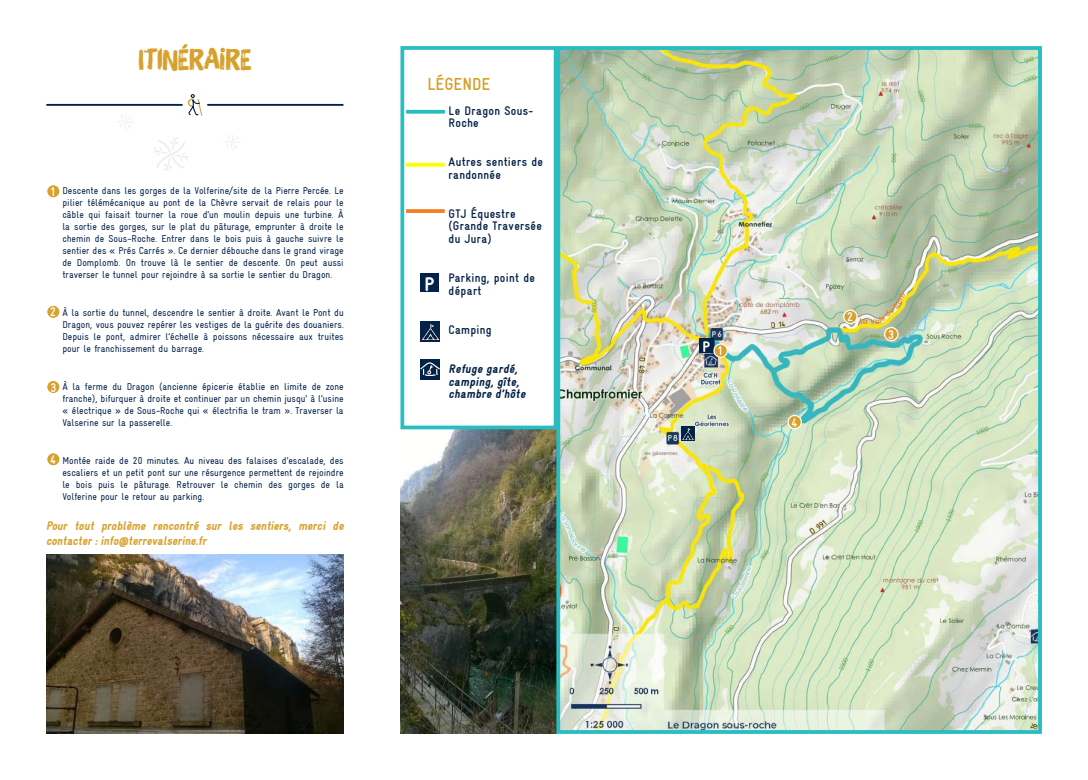
<style>
.page{position:relative;width:1088px;height:780px;background:#fff}
.page>*{position:absolute;margin:0;border:0;box-sizing:border-box;transform-origin:0 0}
.t1{font:28.38px "Brush Up";color:#d8a02c}
.t2{font:900 condensed 20px "Gravur";color:#fff}
.t3{font:700 condensed 17.5px "Gravur";color:#d8a02c}
.t4{font:900 condensed 15.38px "Gravur";color:#fff}
.t5{font:700 condensed 12.5px/12.5px "Gravur";letter-spacing:.025em;color:#042247}
.t6{font:italic 900 condensed 12.5px/15px "Gravur";color:#d8a02c}
.t7{font:italic 900 condensed 12.5px/12.5px "Gravur";color:#042247}
.t8{font:700 condensed 12.5px "Gravur";color:#fff}
.t9{font:condensed 10px/12px "Gravur";color:#042247;text-align:justify}
</style>
<div class="page">
<img style="left:400px;top:429px;width:156px;height:304px">
<img style="left:561px;top:51px;width:476px;height:677px">
<div style="left:556px;top:46px;width:486px;height:687px;border:4px solid #28bec1"></div>
<hr style="left:208px;top:104px;width:135px;height:2px;background:#042247">
<hr style="left:47px;top:104px;width:135px;height:2px;background:#042247">
<svg style="left:117px;top:113px;width:17px;height:18px"></svg>
<svg style="left:154px;top:137px;width:34px;height:34px"></svg>
<svg style="left:188px;top:94px;width:14px;height:22px"></svg>
<svg style="left:224px;top:135px;width:17px;height:16px"></svg>
<img style="left:46px;top:555px;width:298px;height:178px">
<div style="left:47px;top:185px;width:13px;height:13px;background:#d8a02c;border-radius:50%"></div>
<div style="left:46px;top:184px;width:15px;height:14px;border:1px solid #fff;border-radius:50%"></div>
<svg style="left:47px;top:305px;width:13px;height:13px"></svg>
<div style="left:46px;top:304px;width:15px;height:15px;border:1px solid #fff;border-radius:50%"></div>
<svg style="left:47px;top:380px;width:13px;height:13px"></svg>
<div style="left:46px;top:379px;width:15px;height:15px;border:1px solid #fff;border-radius:50%"></div>
<div style="left:47px;top:452px;width:13px;height:14px;background:#d8a02c;border-radius:50%"></div>
<div style="left:46px;top:452px;width:15px;height:14px;border:1px solid #fff;border-radius:50%"></div>
<div style="left:400px;top:46px;width:157px;height:383px;background:#fff;border:4px solid #28bec1"></div>
<svg style="left:406px;top:110px;width:39px;height:4px"></svg>
<div style="left:420px;top:273px;width:18px;height:19px;background:#042247"></div>
<div style="left:699px;top:338px;width:14px;height:15px;background:#042247"></div>
<div style="left:420px;top:359px;width:20px;height:20px;background:#042247"></div>
<svg style="left:420px;top:362px;width:20px;height:14px"></svg>
<div style="left:420px;top:321px;width:20px;height:21px;background:#042247"></div>
<img style="left:422px;top:324px;width:16px;height:16px">
<div style="left:681px;top:426px;width:14px;height:14px;background:#042247"></div>
<svg style="left:682px;top:428px;width:12px;height:11px"></svg>
<svg style="left:406px;top:163px;width:39px;height:4px"></svg>
<svg style="left:406px;top:209px;width:39px;height:4px"></svg>
<svg style="left:714px;top:344px;width:13px;height:13px"></svg>
<div style="left:713px;top:343px;width:15px;height:15px;border:1px solid #fff;border-radius:50%"></div>
<div style="left:844px;top:310px;width:13px;height:13px;background:#d8a02c;border-radius:50%"></div>
<div style="left:843px;top:309px;width:14px;height:15px;border:1px solid #fff;border-radius:50%"></div>
<div style="left:885px;top:327px;width:13px;height:14px;background:#d8a02c;border-radius:50%"></div>
<div style="left:884px;top:327px;width:14px;height:14px;border:1px solid #fff;border-radius:50%"></div>
<div style="left:788px;top:415px;width:13px;height:13px;background:#d8a02c;border-radius:50%"></div>
<div style="left:787px;top:415px;width:15px;height:14px;border:1px solid #fff;border-radius:50%"></div>
<h1 class="t1" style="left:138px;top:42px;width:101px">ITINÉRAIRE</h1>
<p class="t9" style="left:62px;top:184px;width:283px">Descente dans les gorges de la Volferine/site de la Pierre Percée. Le pilier télémécanique au pont de la Chèvre servait de relais pour le câble qui faisait tourner la roue d’un moulin depuis une turbine. À la sortie des gorges, sur le plat du pâturage, emprunter à droite le chemin de Sous-Roche. Entrer dans le bois puis à gauche suivre le sentier des « Prés Carrés ». Ce dernier débouche dans le grand virage de Domplomb. On trouve là le sentier de descente. On peut aussi traverser le tunnel pour rejoindre à sa sortie le sentier du Dragon.</p>
<p class="t9" style="left:62px;top:306px;width:283px">À la sortie du tunnel, descendre le sentier à droite. Avant le Pont du Dragon, vous pouvez repérer les vestiges de la guérite des douaniers.<br>Depuis le pont, admirer l’échelle à poissons nécessaire aux truites pour le franchissement du barrage.</p>
<p class="t9" style="left:62px;top:381px;width:283px">À la ferme du Dragon (ancienne épicerie établie en limite de zone franche), bifurquer à droite et continuer par un chemin jusqu’ à l’usine « électrique » de Sous-Roche qui « électrifia le tram ». Traverser la Valserine sur la passerelle.</p>
<p class="t9" style="left:62px;top:455px;width:283px">Montée raide de 20 minutes. Au niveau des falaises d’escalade, des escaliers et un petit pont sur une résurgence permettent de rejoindre le bois puis le pâturage. Retrouver le chemin des gorges de la Volferine pour le retour au parking.</p>
<p class="t8" style="left:50px;top:185px;width:7px">1</p>
<p class="t8" style="left:50px;top:305px;width:7px">2</p>
<p class="t8" style="left:50px;top:381px;width:7px">3</p>
<p class="t8" style="left:50px;top:452px;width:7px">4</p>
<p class="t6" style="left:46px;top:518px;width:302px">Pour tout problème rencontré sur les sentiers, merci de contacter:info@terrevalserine.fr</p>
<h3 class="t3" style="left:427px;top:74px;width:64px">LÉGENDE</h3>
<p class="t5" style="left:449px;top:104px;width:86px">Le Dragon Sous-<br>Roche</p>
<p class="t5" style="left:449px;top:156px;width:96px">Autres sentiers de randonnée</p>
<p class="t5" style="left:449px;top:207px;width:95px">GTJ Équestre (Grande Traversée du Jura)</p>
<p class="t5" style="left:449px;top:272px;width:88px">Parking, point de départ</p>
<p class="t5" style="left:449px;top:323px;width:45px">Camping</p>
<p class="t7" style="left:449px;top:362px;width:81px">Refuge gardé, camping, gîte, chambre d’hôte</p>
<h2 class="t2" style="left:424px;top:273px;width:11px">P</h2>
<h3 class="t4" style="left:702px;top:338px;width:22px">P <sub>1</sub></h3>
<p class="t8" style="left:791px;top:415px;width:7px">4</p>
<p class="t8" style="left:847px;top:310px;width:7px">2</p>
<p class="t8" style="left:888px;top:327px;width:7px">3</p>
</div>
